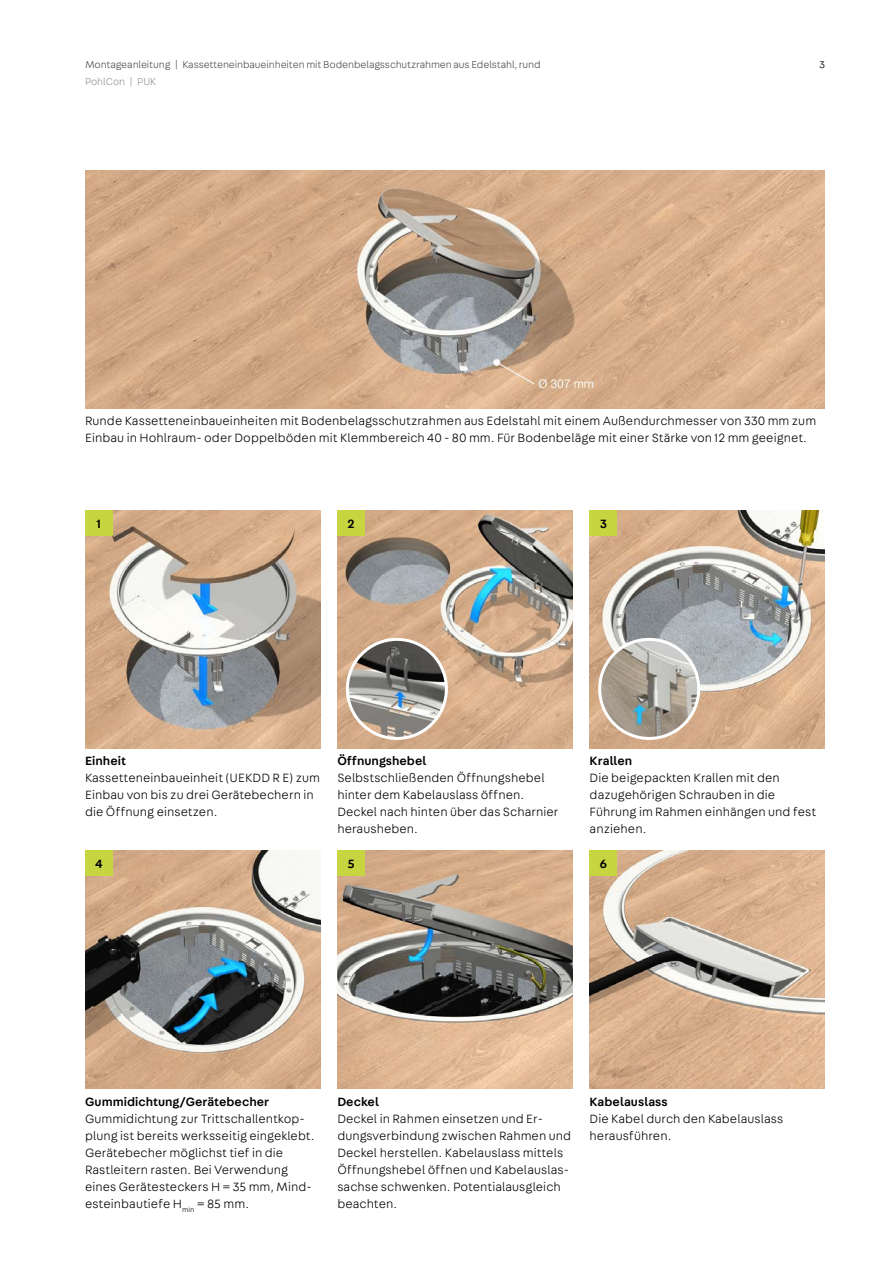
<style>
.page{position:relative;width:893px;height:1263px;background:#fff}
.page>*{position:absolute;margin:0;border:0;box-sizing:border-box;transform-origin:0 0}
.t1{font:300 12.75px/17px "Fabriga";letter-spacing:.005em;color:#000}
.t2{font:500 12.75px "Fabriga";letter-spacing:.005em;color:#000}
.t3{font:300 10.5px "Fabriga";letter-spacing:-.01em;color:#4a4a49}
.t4{font:300 10.5px "Fabriga";letter-spacing:-.01em;color:#929292}
</style>
<div class="page">
<img style="left:590px;top:850px;width:235px;height:239px">
<img style="left:337px;top:850px;width:236px;height:239px">
<img style="left:85px;top:850px;width:235px;height:239px">
<img style="left:590px;top:510px;width:235px;height:238px">
<img style="left:85px;top:510px;width:235px;height:238px">
<img style="left:85px;top:170px;width:740px;height:238px">
<img style="left:337px;top:510px;width:236px;height:238px">
<img style="left:347px;top:639px;width:99px;height:99px;border-radius:50px">
<div style="left:346px;top:638px;width:102px;height:102px;border:3px solid #fff;border-radius:50%"></div>
<img style="left:600px;top:639px;width:99px;height:99px;border-radius:50px">
<div style="left:598px;top:638px;width:102px;height:102px;border:3px solid #fff;border-radius:50%"></div>
<div style="left:85px;top:510px;width:28px;height:26px;background:#c7d540"></div>
<div style="left:337px;top:510px;width:28px;height:26px;background:#c7d540"></div>
<div style="left:590px;top:510px;width:27px;height:26px;background:#c7d540"></div>
<div style="left:85px;top:850px;width:28px;height:26px;background:#c7d540"></div>
<div style="left:337px;top:850px;width:28px;height:26px;background:#c7d540"></div>
<div style="left:590px;top:850px;width:27px;height:26px;background:#c7d540"></div>
<p class="t3" style="left:85px;top:58px;width:457px">Montageanleitung | Kassetteneinbaueinheiten mit Bodenbelagsschutzrahmen aus Edelstahl, rund</p>
<p class="t4" style="left:85px;top:75px;width:73px">PohlCon | PUK</p>
<p class="t3" style="left:819px;top:58px;width:7px">3</p>
<p class="t1" style="left:85px;top:412px;width:733px">Runde Kassetteneinbaueinheiten mit Bodenbelagsschutzrahmen aus Edelstahl mit einem Außendurchmesser von 330 mm zum<br>Einbau in Hohlraum- oder Doppelböden mit Klemmbereich 40 - 80 mm. Für Bodenbeläge mit einer Stärke von 12 mm geeignet.</p>
<p class="t2" style="left:97px;top:515px;width:6px">1</p>
<p class="t2" style="left:348px;top:515px;width:9px">2</p>
<p class="t2" style="left:600px;top:515px;width:8px">3</p>
<p class="t2" style="left:85px;top:752px;width:42px">Einheit</p>
<p class="t1" style="left:85px;top:769px;width:237px">Kassetteneinbaueinheit (UEKDD R E) zum<br>Einbau von bis zu drei Gerätebechern in die Öffnung einsetzen.</p>
<p class="t2" style="left:337px;top:752px;width:91px">Öffnungshebel</p>
<p class="t1" style="left:337px;top:769px;width:223px">Selbstschließenden Öffnungshebel hinter dem Kabelauslass öffnen.<br>Deckel nach hinten über das Scharnier herausheben.</p>
<p class="t2" style="left:590px;top:752px;width:44px">Krallen</p>
<p class="t1" style="left:590px;top:769px;width:228px">Die beigepackten Krallen mit den dazugehörigen Schrauben in die<br>Führung im Rahmen einhängen und fest anziehen.</p>
<p class="t2" style="left:95px;top:855px;width:9px">4</p>
<p class="t2" style="left:348px;top:855px;width:8px">5</p>
<p class="t2" style="left:600px;top:855px;width:9px">6</p>
<p class="t2" style="left:85px;top:1093px;width:186px">Gummidichtung/Gerätebecher</p>
<p class="t1" style="left:85px;top:1109px;width:231px">Gummidichtung zur Trittschallentkop&shy;plung ist bereits werksseitig eingeklebt.<br>Gerätebecher möglichst tief in die Rastleitern rasten. Bei Verwendung eines Gerätesteckers H = 35 mm, Mind&shy;esteinbautiefe H<sub>min</sub> = 85 mm.</p>
<p class="t2" style="left:337px;top:1093px;width:43px">Deckel</p>
<p class="t1" style="left:337px;top:1109px;width:235px">Deckel in Rahmen einsetzen und Er&shy;dungsverbindung zwischen Rahmen und Deckel herstellen. Kabelauslass mittels Öffnungshebel öffnen und Kabelauslas&shy;sachse schwenken. Potentialausgleich beachten.</p>
<p class="t2" style="left:590px;top:1093px;width:80px">Kabelauslass</p>
<p class="t1" style="left:590px;top:1109px;width:195px">Die Kabel durch den Kabelauslass herausführen.</p>
</div>
